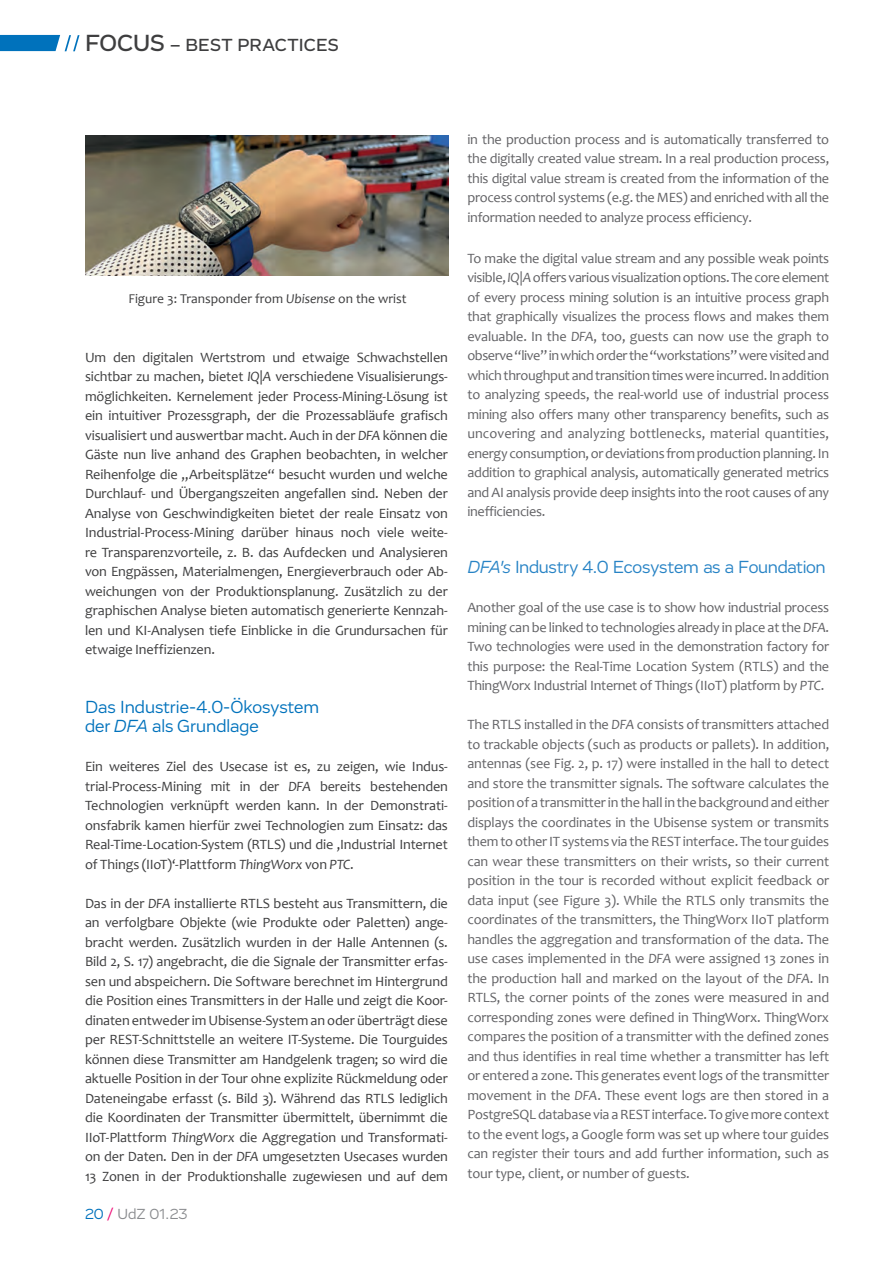
<style>
.page{position:relative;width:893px;height:1263px;background:#fff}
.page>*{position:absolute;margin:0;border:0;box-sizing:border-box;transform-origin:0 0}
.t1{font:18px/19.5px "Vito";color:#0072bc}
.t2{font:18px "Vito";letter-spacing:-.015em;color:#2783c5}
.t3{font:500 18px "Vito";letter-spacing:.015em;color:#3e3e3f}
.t4{font:15px "Vito";letter-spacing:-.005em;color:#8a8c8f}
.t5{font:14.25px/19.5px "Candara";letter-spacing:-.02em;color:#636366;text-align:justify}
.t6{font:14.25px/19.5px "Candara";letter-spacing:-.01em;color:#3e3e3f;text-align:justify}
.t7{font:13.5px "Candara";color:#3e3e3f}
.s1{font-size:24px}
.s2{font-style:italic}
.s3{color:#0072bc}
.s4{color:#ed0372}
</style>
<div class="page">
<svg style="left:0;top:35px;width:80px;height:16px"></svg>
<img style="left:86px;top:135px;width:363px;height:140px">
<p class="t3" style="left:85px;top:34px;width:255px"><span class="s1">FOCUS</span> – BEST PRACTICES</p>
<p class="t7" style="left:128px;top:290px;width:280px">Figure 3: Transponder from <span class="s2">Ubisense</span> on the wrist</p>
<p class="t6" style="left:85px;top:347px;width:364px">Um den digitalen Wertstrom und etwaige Schwachstellen sichtbar zu machen, bietet <span class="s2">IQ|A</span> verschiedene Visualisierungs&shy;möglichkeiten. Kernelement jeder Process-Mining-Lösung ist ein intuitiver Prozessgraph, der die Prozessabläufe grafisch visualisiert und auswertbar macht. Auch in der <span class="s2">DFA</span> können die Gäste nun live anhand des Graphen beobachten, in welcher Reihenfolge die „Arbeitsplätze“ besucht wurden und welche Durchlauf- und Übergangszeiten angefallen sind. Neben der Analyse von Geschwindigkeiten bietet der reale Einsatz von Industrial-Process-Mining darüber hinaus noch viele weite&shy;re Transparenzvorteile, z. B. das Aufdecken und Analysieren von Engpässen, Materialmengen, Energieverbrauch oder Ab&shy;weichungen von der Produktionsplanung. Zusätzlich zu der graphischen Analyse bieten automatisch generierte Kennzah&shy;len und KI-Analysen tiefe Einblicke in die Grundursachen für etwaige Ineffizienzen.</p>
<p class="t1" style="left:85px;top:697px;width:236px">Das Industrie-4.0-Ökosystem der <span class="s2">DFA</span> als Grundlage</p>
<p class="t6" style="left:85px;top:757px;width:364px">Ein weiteres Ziel des Usecase ist es, zu zeigen, wie Indus&shy;trial-Process-Mining mit in der <span class="s2">DFA</span> bereits bestehenden Technologien verknüpft werden kann. In der Demonstrati&shy;onsfabrik kamen hierfür zwei Technologien zum Einsatz: das Real-Time-Location-System (RTLS) und die ‚Industrial Internet of Things (IIoT)‘-Plattform <span class="s2">ThingWorx</span> von <span class="s2">PTC</span>.</p>
<p class="t6" style="left:85px;top:893px;width:364px">Das in der <span class="s2">DFA</span> installierte RTLS besteht aus Transmittern, die an verfolgbare Objekte (wie Produkte oder Paletten) ange&shy;bracht werden. Zusätzlich wurden in der Halle Antennen (s.<br>Bild 2, S. 17) angebracht, die die Signale der Transmitter erfas&shy;sen und abspeichern. Die Software berechnet im Hintergrund die Position eines Transmitters in der Halle und zeigt die Koor&shy;dinaten entweder im Ubisense-System an oder überträgt diese per REST-Schnittstelle an weitere IT-Systeme. Die Tourguides können diese Transmitter am Handgelenk tragen; so wird die aktuelle Position in der Tour ohne explizite Rückmeldung oder Dateneingabe erfasst (s. Bild 3). Während das RTLS lediglich die Koordinaten der Transmitter übermittelt, übernimmt die IIoT-Plattform <span class="s2">ThingWorx</span> die Aggregation und Transformati&shy;on der Daten. Den in der <span class="s2">DFA</span> umgesetzten Usecases wurden 13 Zonen in der Produktionshalle zugewiesen und auf dem</p>
<p class="t4" style="left:85px;top:1205px;width:104px"><span class="s3">20</span> <span class="s4">/</span> UdZ 01.23</p>
<p class="t5" style="left:467px;top:129px;width:363px">in the production process and is automatically transferred to the digitally created value stream. In a real production process, this digital value stream is created from the information of the process control systems (e.g. the MES) and enriched with all the information needed to analyze process efficiency.</p>
<p class="t5" style="left:467px;top:248px;width:363px">To make the digital value stream and any possible weak points visible, <span class="s2">IQ|A</span> offers various visualization options. The core element of every process mining solution is an intuitive process graph that graphically visualizes the process flows and makes them evaluable. In the <span class="s2">DFA</span>, too, guests can now use the graph to observe “live” in which order the “workstations” were visited and which throughput and transition times were incurred. In addition to analyzing speeds, the real-world use of industrial process mining also offers many other transparency benefits, such as uncovering and analyzing bottlenecks, material quantities, energy consumption, or deviations from production planning. In addition to graphical analysis, automatically generated metrics and AI analysis provide deep insights into the root causes of any inefficiencies.</p>
<p class="t2" style="left:467px;top:556px;width:360px"><span class="s2">DFA's</span> Industry 4.0 Ecosystem as a Foundation</p>
<p class="t5" style="left:467px;top:598px;width:363px">Another goal of the use case is to show how industrial process mining can be linked to technologies already in place at the <span class="s2">DFA</span>.<br>Two technologies were used in the demonstration factory for this purpose: the Real-Time Location System (RTLS) and the ThingWorx Industrial Internet of Things (IIoT) platform by <span class="s2">PTC</span>.</p>
<p class="t5" style="left:467px;top:715px;width:363px">The RTLS installed in the <span class="s2">DFA</span> consists of transmitters attached to trackable objects (such as products or pallets). In addition, antennas (see Fig. 2, p. 17) were installed in the hall to detect and store the transmitter signals. The software calculates the position of a transmitter in the hall in the background and either displays the coordinates in the Ubisense system or transmits them to other IT systems via the REST interface. The tour guides can wear these transmitters on their wrists, so their current position in the tour is recorded without explicit feedback or data input (see Figure 3). While the RTLS only transmits the coordinates of the transmitters, the ThingWorx IIoT platform handles the aggregation and transformation of the data. The use cases implemented in the <span class="s2">DFA</span> were assigned 13 zones in the production hall and marked on the layout of the <span class="s2">DFA</span>. In RTLS, the corner points of the zones were measured in and corresponding zones were defined in ThingWorx. ThingWorx compares the position of a transmitter with the defined zones and thus identifies in real time whether a transmitter has left or entered a zone. This generates event logs of the transmitter movement in the <span class="s2">DFA</span>. These event logs are then stored in a PostgreSQL database via a REST interface. To give more context to the event logs, a Google form was set up where tour guides can register their tours and add further information, such as tour type, client, or number of guests.</p>
</div>
